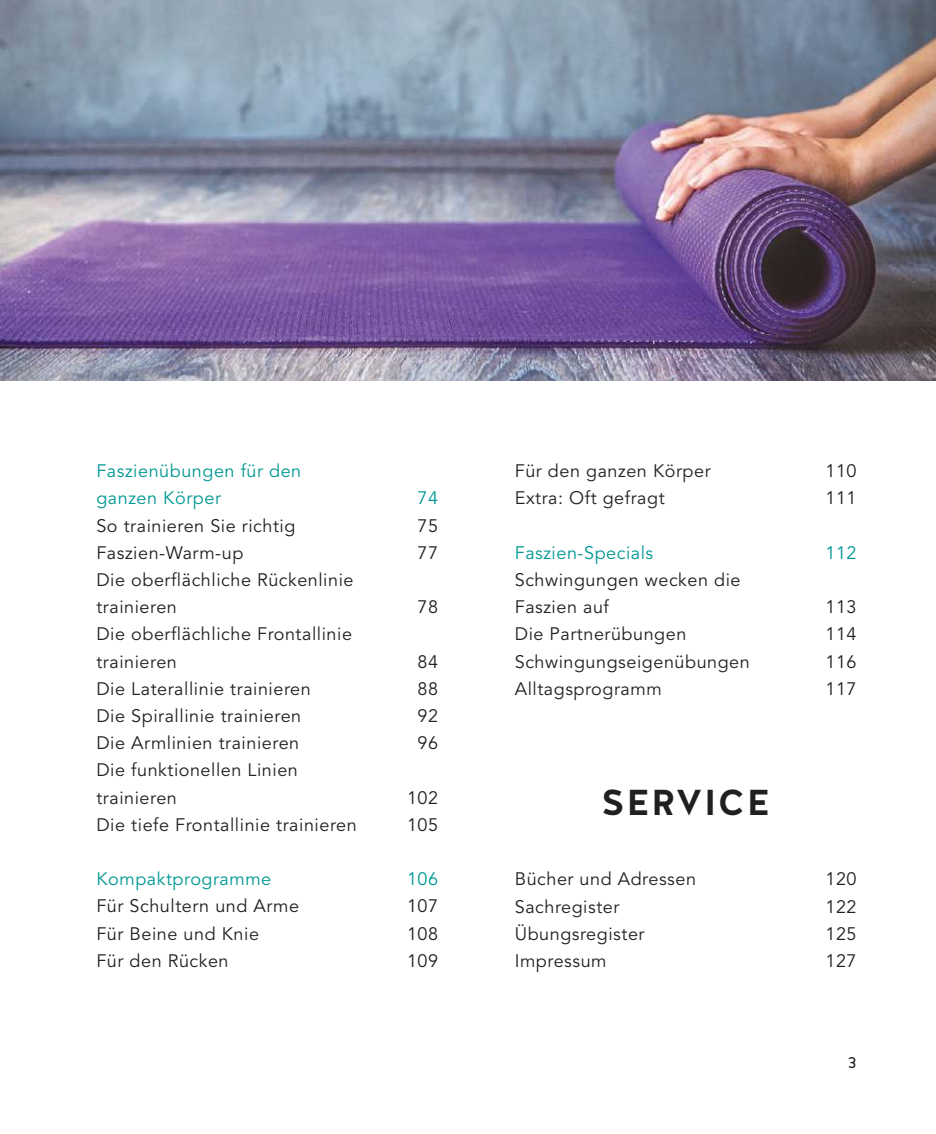
<style>
.page{position:relative;width:936px;height:1134px;background:#fff}
.page>*{position:absolute;margin:0;border:0;box-sizing:border-box;transform-origin:0 0}
.t1{font:700 36px "Halis GR";letter-spacing:.05em;color:#221f1f}
.t2{font:18px/27.2px "Avenir LT Std";letter-spacing:.03em;color:#221f1f}
.t3{font:18px/27.2px "Avenir LT Std";letter-spacing:.03em;color:#009892}
.t4{font:16px "Halis GR";color:#221f1f}
</style>
<div class="page">
<img style="left:0;top:0;width:935px;height:381px">
<p class="t3" style="left:96px;top:458px;width:206px">Faszienübungen für den ganzen Körper</p>
<p class="t3" style="left:417px;top:486px;width:22px">74</p>
<p class="t2" style="left:96px;top:513px;width:200px">So trainieren Sie richtig</p>
<p class="t2" style="left:417px;top:513px;width:22px">75</p>
<p class="t2" style="left:96px;top:540px;width:148px">Faszien-Warm-up</p>
<p class="t2" style="left:417px;top:540px;width:22px">77</p>
<p class="t2" style="left:96px;top:567px;width:259px">Die oberflächliche Rückenlinie trainieren</p>
<p class="t2" style="left:417px;top:594px;width:22px">78</p>
<p class="t2" style="left:96px;top:622px;width:257px">Die oberflächliche Frontallinie trainieren</p>
<p class="t2" style="left:417px;top:649px;width:22px">84</p>
<p class="t2" style="left:96px;top:676px;width:216px">Die Laterallinie trainieren</p>
<p class="t2" style="left:417px;top:676px;width:22px">88</p>
<p class="t2" style="left:96px;top:703px;width:206px">Die Spirallinie trainieren</p>
<p class="t2" style="left:417px;top:703px;width:22px">92</p>
<p class="t2" style="left:96px;top:730px;width:204px">Die Armlinien trainieren</p>
<p class="t2" style="left:417px;top:730px;width:22px">96</p>
<p class="t2" style="left:96px;top:758px;width:203px">Die funktionellen Linien trainieren</p>
<p class="t2" style="left:407px;top:785px;width:33px">102</p>
<p class="t2" style="left:96px;top:812px;width:262px">Die tiefe Frontallinie trainieren</p>
<p class="t2" style="left:407px;top:812px;width:33px">105</p>
<p class="t3" style="left:96px;top:866px;width:176px">Kompaktprogramme</p>
<p class="t3" style="left:407px;top:866px;width:33px">106</p>
<p class="t2" style="left:96px;top:894px;width:204px">Für Schultern und Arme</p>
<p class="t2" style="left:407px;top:894px;width:33px">107</p>
<p class="t2" style="left:96px;top:921px;width:164px">Für Beine und Knie</p>
<p class="t2" style="left:407px;top:921px;width:33px">108</p>
<p class="t2" style="left:96px;top:948px;width:134px">Für den Rücken</p>
<p class="t2" style="left:407px;top:948px;width:33px">109</p>
<p class="t2" style="left:514px;top:458px;width:197px">Für den ganzen Körper</p>
<p class="t2" style="left:825px;top:458px;width:33px">110</p>
<p class="t2" style="left:514px;top:485px;width:151px">Extra: Oft gefragt</p>
<p class="t2" style="left:825px;top:485px;width:33px">111</p>
<p class="t3" style="left:514px;top:540px;width:140px">Faszien-Specials</p>
<p class="t3" style="left:825px;top:540px;width:33px">112</p>
<p class="t2" style="left:514px;top:567px;width:227px">Schwingungen wecken die<br>Faszien auf</p>
<p class="t2" style="left:825px;top:594px;width:33px">113</p>
<p class="t2" style="left:514px;top:621px;width:173px">Die Partnerübungen</p>
<p class="t2" style="left:825px;top:621px;width:33px">114</p>
<p class="t2" style="left:514px;top:649px;width:236px">Schwingungseigenübungen</p>
<p class="t2" style="left:825px;top:649px;width:33px">116</p>
<p class="t2" style="left:514px;top:676px;width:148px">Alltagsprogramm</p>
<p class="t2" style="left:825px;top:676px;width:33px">117</p>
<h1 class="t1" style="left:601px;top:781px;width:169px">SERVICE</h1>
<p class="t2" style="left:514px;top:866px;width:183px">Bücher und Adressen</p>
<p class="t2" style="left:825px;top:866px;width:33px">120</p>
<p class="t2" style="left:514px;top:894px;width:106px">Sachregister</p>
<p class="t2" style="left:825px;top:894px;width:33px">122</p>
<p class="t2" style="left:514px;top:921px;width:131px">Übungsregister</p>
<p class="t2" style="left:825px;top:921px;width:33px">125</p>
<p class="t2" style="left:514px;top:948px;width:93px">Impressum</p>
<p class="t2" style="left:825px;top:948px;width:33px">127</p>
<p class="t4" style="left:848px;top:1055px;width:10px">3</p>
</div>
